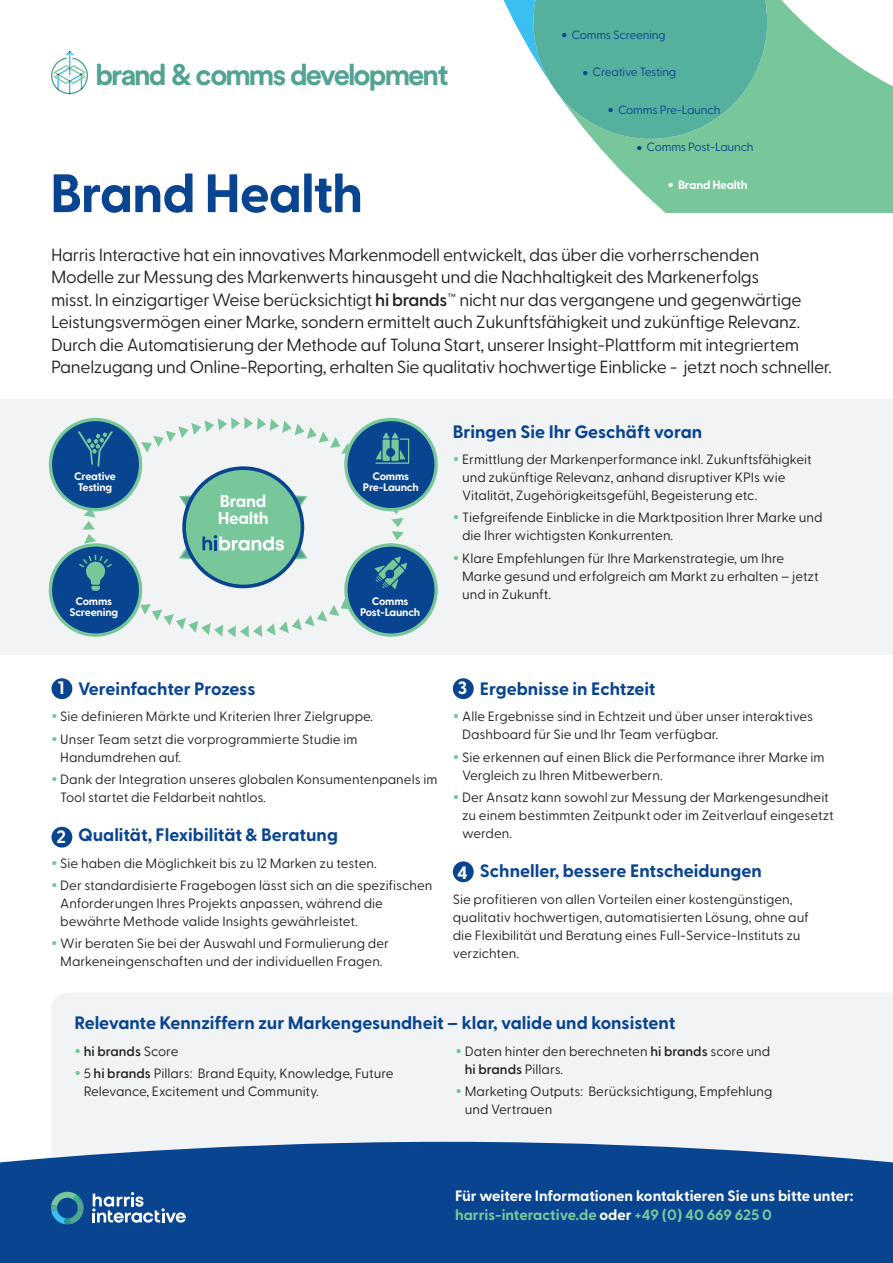
<style>
.page{position:relative;width:893px;height:1263px;background:#fff}
.page>*{position:absolute;margin:0;border:0;box-sizing:border-box;transform-origin:0 0}
.t1{font:700 54px "Greycliff CF";letter-spacing:-.02em;color:#094491}
.t2{font:700 29.4px "Circular";letter-spacing:-.075em;color:#51a393}
.t3{font:700 18px "Greycliff CF";color:#094491}
.t4{font:700 18px "Greycliff CF";color:#fff}
.t5{font:17.7px/22.5px "Greycliff CF";letter-spacing:-.02em;color:#231f20}
.t6{font:700 17.25px/17.2px "Greycliff CF";letter-spacing:-.02em;color:#fff}
.t7{font:700 15px/19.5px "Greycliff CF";color:#fff}
.t8{font:13.5px/18px "Greycliff CF";color:#231f20}
.t9{font:600 13.5px "Greycliff CF";color:#231f20}
.t10{font:12px "Greycliff CF";letter-spacing:-.02em;color:#094491}
.t11{font:700 12px "Greycliff CF";letter-spacing:-.02em;color:#fff}
.t12{font:700 10.95px/10.9px "Greycliff CF";letter-spacing:-.02em;color:#fff;text-align:center}
.s1{font-weight:800;font-size:18px}
.s2{font-weight:600}
.s3{font-weight:800;font-size:18px;color:#77c79a}
.s4{font-weight:400}
.s5{color:#77c79a}
</style>
<div class="page">
<div style="left:0;top:400px;width:893px;height:255px;background:#f2f3f4"></div>
<div style="left:50px;top:419px;width:91px;height:91px;background:#094491;border-radius:50%"></div>
<div style="left:50px;top:545px;width:91px;height:90px;background:#094491;border-radius:50%"></div>
<div style="left:346px;top:545px;width:90px;height:90px;background:#094491;border-radius:50%"></div>
<div style="left:346px;top:419px;width:90px;height:91px;background:#094491;border-radius:50%"></div>
<svg style="left:78px;top:417px;width:332px;height:220px"></svg>
<div style="left:51px;top:993px;width:842px;height:149px;background:#f2f3f4"></div>
<div style="left:52px;top:827px;width:20px;height:20px;background:#094491;border-radius:50%"></div>
<div style="left:52px;top:678px;width:20px;height:21px;background:#094491;border-radius:50%"></div>
<div style="left:453px;top:678px;width:21px;height:21px;background:#094491;border-radius:50%"></div>
<div style="left:453px;top:861px;width:21px;height:21px;background:#094491;border-radius:50%"></div>
<div style="left:0;top:1142px;width:893px;height:121px;background:#094491"></div>
<svg style="left:92px;top:1192px;width:94px;height:31px"></svg>
<svg style="left:51px;top:1192px;width:33px;height:32px"></svg>
<svg style="left:606px;top:62px;width:287px;height:151px;background:#85cca4"></svg>
<svg style="left:503px;top:0;width:350px;height:155px"></svg>
<svg style="left:51px;top:51px;width:37px;height:43px"></svg>
<h2 class="t2" style="left:95px;top:56px;width:355px">brand &amp; comms development</h2>
<h1 class="t1" style="left:50px;top:161px;width:315px">Brand Health</h1>
<p class="t10" style="left:561px;top:27px;width:106px"><span class="s1">•</span> Comms Screening</p>
<p class="t10" style="left:582px;top:65px;width:96px"><span class="s1">•</span> Creative Testing</p>
<p class="t10" style="left:608px;top:102px;width:114px"><span class="s1">•</span> Comms Pre-Launch</p>
<p class="t10" style="left:636px;top:140px;width:119px"><span class="s1">•</span> Comms Post-Launch</p>
<p class="t11" style="left:668px;top:177px;width:82px"><span class="s1">•</span> Brand Health</p>
<p class="t5" style="left:51px;top:243px;width:782px">Harris Interactive hat ein innovatives Markenmodell entwickelt, das über die vorherrschenden<br>Modelle zur Messung des Markenwerts hinausgeht und die Nachhaltigkeit des Markenerfolgs<br>misst. In einzigartiger Weise berücksichtigt <span class="s2">hi brands</span>™ nicht nur das vergangene und gegenwärtige Leistungsvermögen einer Marke, sondern ermittelt auch Zukunftsfähigkeit und zukünftige Relevanz.<br>Durch die Automatisierung der Methode auf Toluna Start, unserer Insight-Plattform mit integriertem Panelzugang und Online-Reporting, erhalten Sie qualitativ hochwertige Einblicke - jetzt noch schneller.</p>
<p class="t12" style="left:74px;top:470px;width:44px">Creative<br>Testing</p>
<p class="t6" style="left:218px;top:493px;width:52px">Brand<br>Health</p>
<p class="t12" style="left:363px;top:470px;width:57px">Comms<br>Pre-Launch</p>
<p class="t12" style="left:70px;top:596px;width:50px">Comms<br>Screening</p>
<p class="t12" style="left:360px;top:596px;width:62px">Comms<br>Post-Launch</p>
<h3 class="t3" style="left:453px;top:420px;width:251px">Bringen Sie Ihr Geschäft voran</h3>
<p class="t8" style="left:462px;top:450px;width:351px;text-indent:-9px"><span class="s3">•</span> Ermittlung der Markenperformance inkl. Zukunftsfähigkeit und zukünftige Relevanz, anhand disruptiver KPIs wie<br>Vitalität, Zugehörigkeitsgefühl, Begeisterung etc.</p>
<p class="t8" style="left:462px;top:509px;width:362px;text-indent:-9px"><span class="s3">•</span> Tiefgreifende Einblicke in die Marktposition Ihrer Marke und die Ihrer wichtigsten Konkurrenten.</p>
<p class="t8" style="left:462px;top:549px;width:358px;text-indent:-9px"><span class="s3">•</span> Klare Empfehlungen für Ihre Markenstrategie, um Ihre<br>Marke gesund und erfolgreich am Markt zu erhalten – jetzt und in Zukunft.</p>
<h3 class="t4" style="left:58px;top:677px;width:8px">1</h3>
<h3 class="t4" style="left:458px;top:677px;width:11px">3</h3>
<h3 class="t3" style="left:78px;top:678px;width:179px">Vereinfachter Prozess</h3>
<p class="t8" style="left:51px;top:708px;width:324px"><span class="s3">•</span> Sie definieren Märkte und Kriterien Ihrer Zielgruppe.</p>
<p class="t8" style="left:60px;top:730px;width:299px;text-indent:-9px"><span class="s3">•</span> Unser Team setzt die vorprogrammierte Studie im<br>Handumdrehen auf.</p>
<p class="t8" style="left:60px;top:770px;width:379px;text-indent:-9px"><span class="s3">•</span> Dank der Integration unseres globalen Konsumentenpanels im<br>Tool startet die Feldarbeit nahtlos.</p>
<h3 class="t3" style="left:78px;top:824px;width:261px">Qualität, Flexibilität &amp; Beratung</h3>
<p class="t8" style="left:51px;top:854px;width:327px"><span class="s3">•</span> Sie haben die Möglichkeit bis zu 12 Marken zu testen.</p>
<p class="t8" style="left:60px;top:876px;width:374px;text-indent:-9px"><span class="s3">•</span> Der standardisierte Fragebogen lässt sich an die spezifischen<br>Anforderungen Ihres Projekts anpassen, während die bewährte Methode valide Insights gewährleistet.</p>
<p class="t8" style="left:51px;top:934px;width:339px;text-align:center"><span class="s3">•</span> Wir beraten Sie bei der Auswahl und Formulierung der<br>Markeneingenschaften und der individuellen Fragen.</p>
<h3 class="t3" style="left:480px;top:678px;width:177px">Ergebnisse in Echtzeit</h3>
<p class="t8" style="left:462px;top:708px;width:353px;text-indent:-9px"><span class="s3">•</span> Alle Ergebnisse sind in Echtzeit und über unser interaktives<br>Dashboard für Sie und Ihr Team verfügbar.</p>
<p class="t8" style="left:462px;top:748px;width:364px;text-indent:-9px"><span class="s3">•</span> Sie erkennen auf einen Blick die Performance ihrer Marke im<br>Vergleich zu Ihren Mitbewerbern.</p>
<p class="t8" style="left:462px;top:788px;width:373px;text-indent:-9px"><span class="s3">•</span> Der Ansatz kann sowohl zur Messung der Markengesundheit zu einem bestimmten Zeitpunkt oder im Zeitverlauf eingesetzt werden.</p>
<h3 class="t3" style="left:480px;top:860px;width:284px">Schneller, bessere Entscheidungen</h3>
<p class="t8" style="left:453px;top:890px;width:358px">Sie profitieren von allen Vorteilen einer kostengünstigen, qualitativ hochwertigen, automatisierten Lösung, ohne auf die Flexibilität und Beratung eines Full-Service-Instituts zu verzichten.</p>
<h3 class="t4" style="left:56px;top:825px;width:11px">2</h3>
<h3 class="t4" style="left:457px;top:862px;width:12px">4</h3>
<h3 class="t3" style="left:74px;top:1012px;width:602px">Relevante Kennziffern zur Markengesundheit – klar, valide und konsistent</h3>
<p class="t9" style="left:74px;top:1043px;width:106px"><span class="s3">•</span> hi brands <span class="s4">Score</span></p>
<p class="t8" style="left:84px;top:1064px;width:312px;text-indent:-9px"><span class="s3">•</span> 5 <span class="s2">hi brands</span> Pillars: Brand Equity, Knowledge, Future<br>Relevance, Excitement und Community.</p>
<p class="t8" style="left:465px;top:1042px;width:307px;text-indent:-9px"><span class="s3">•</span> Daten hinter den berechneten <span class="s2">hi brands</span> score und <span class="s2">hi brands</span> Pillars.</p>
<p class="t8" style="left:465px;top:1082px;width:309px;text-indent:-9px"><span class="s3">•</span> Marketing Outputs: Berücksichtigung, Empfehlung und Vertrauen</p>
<p class="t7" style="left:455px;top:1186px;width:400px">Für weitere Informationen kontaktieren Sie uns bitte unter: <span class="s5">harris-interactive.de</span> oder <span class="s5">+49 (0) 40 669 625 0</span></p>
</div>
